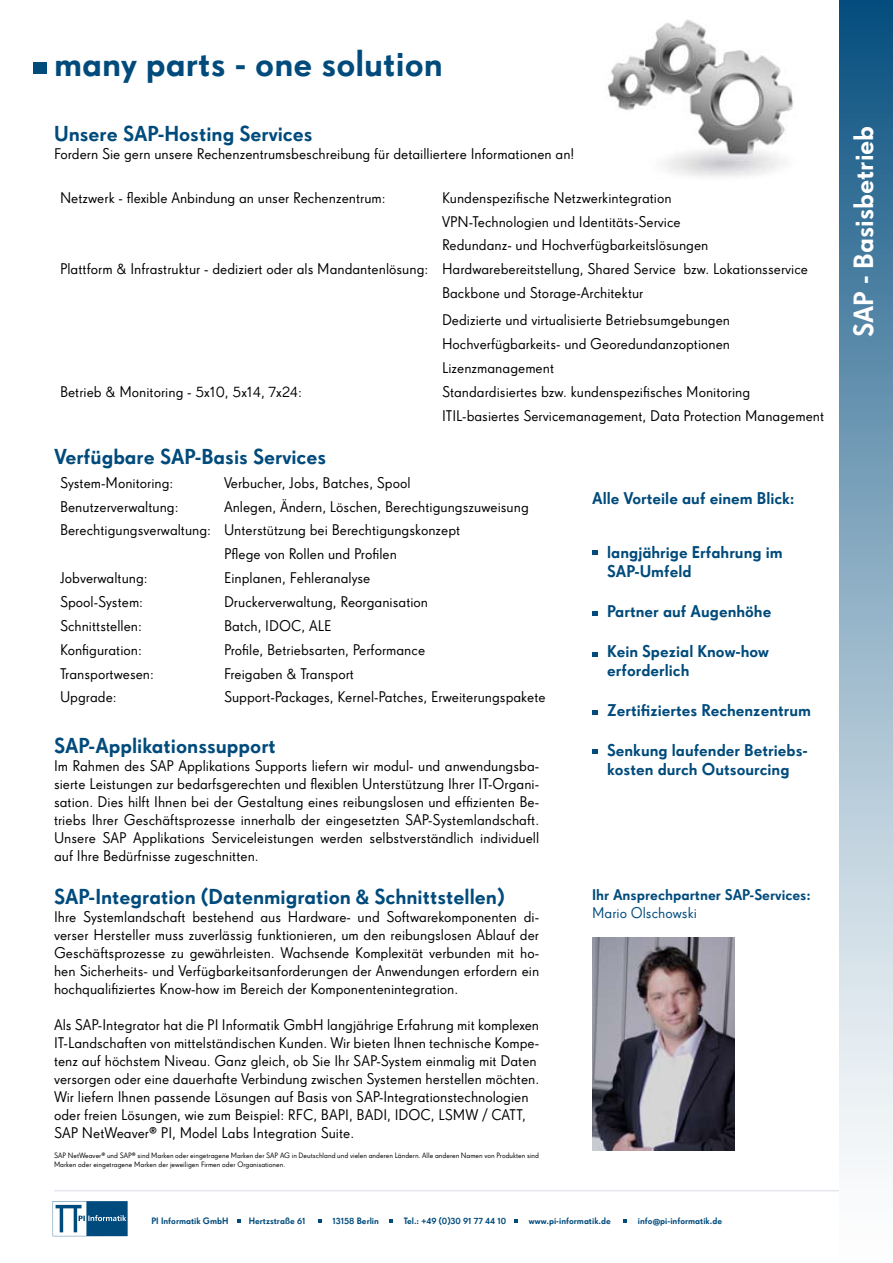
<style>
.page{position:relative;width:893px;height:1263px;background:#fff}
.page>*{position:absolute;margin:0;border:0;box-sizing:border-box;transform-origin:0 0}
.t1{font:500 36px "Super Grotesk A";color:#004b7c}
.t2{font:500 27px "Super Grotesk A";color:#fff}
.t3{font:500 21px "Super Grotesk A";color:#004b7c}
.t4{font:16.5px/19.8px "Super Grotesk A Med LF";color:#004b7c}
.t5{font:500 16.5px "Super Grotesk A";color:#004b7c}
.t6{font:15px/18px "Super Grotesk A Rg LF";color:#000;text-align:justify}
.t7{font:500 15px "Super Grotesk A";color:#004b7c}
.t8{font:15px "Super Grotesk A Rg LF";color:#004b7c}
.t9{font:9px "Super Grotesk A Med LF";color:#004b7c}
.t10{font:7.5px/9px "Super Grotesk A Rg LF";color:#000}
</style>
<div class="page">
<div style="left:839px;top:0;width:54px;height:1263px;background:linear-gradient(to bottom,#115684,#fff)"></div>
<hr style="left:54px;top:1190px;width:785px;height:1px;background:#e6e8ef">
<svg style="left:592px;top:550px;width:6px;height:5px"></svg>
<svg style="left:592px;top:611px;width:6px;height:4px"></svg>
<svg style="left:592px;top:710px;width:6px;height:4px"></svg>
<svg style="left:592px;top:652px;width:6px;height:4px"></svg>
<svg style="left:592px;top:749px;width:6px;height:5px"></svg>
<svg style="left:623px;top:1219px;width:4px;height:3px"></svg>
<svg style="left:237px;top:1219px;width:4px;height:3px"></svg>
<svg style="left:389px;top:1219px;width:4px;height:3px"></svg>
<svg style="left:514px;top:1219px;width:4px;height:3px"></svg>
<img style="left:592px;top:937px;width:143px;height:213px">
<img style="left:608px;top:20px;width:185px;height:157px">
<div style="left:33px;top:63px;width:14px;height:11px;background:#004b7c"></div>
<div style="left:53px;top:1201px;width:75px;height:35px;background:#004b7d"></div>
<svg style="left:53px;top:1201px;width:33px;height:35px"></svg>
<svg style="left:56px;top:1205px;width:70px;height:27px"></svg>
<h1 class="t1" style="left:54px;top:41px;width:390px">many parts - one solution</h1>
<h3 class="t3" style="left:54px;top:121px;width:260px">Unsere SAP-Hosting Services</h3>
<p class="t6" style="left:54px;top:145px;width:522px">Fordern Sie gern unsere Rechenzentrumsbeschreibung für detailliertere Informationen an!</p>
<p class="t6" style="left:60px;top:188px;width:327px">Netzwerk - flexible Anbindung an unser Rechenzentrum:</p>
<p class="t6" style="left:442px;top:188px;width:231px">Kundenspezifische Netzwerkintegration</p>
<p class="t6" style="left:442px;top:212px;width:240px">VPN-Technologien und Identitäts-Service</p>
<p class="t6" style="left:442px;top:236px;width:268px">Redundanz- und Hochverfügbarkeitslösungen</p>
<p class="t6" style="left:60px;top:260px;width:750px">Plattform &amp; Infrastruktur - dediziert oder als Mandantenlösung: Hardwarebereitstellung, Shared Service bzw. Lokationsservice</p>
<p class="t6" style="left:442px;top:284px;width:203px">Backbone und Storage-Architektur</p>
<p class="t6" style="left:442px;top:308px;width:290px;line-height:23.9px">Dedizierte und virtualisierte Betriebsumgebungen Hochverfügbarkeits- und Georedundanzoptionen Lizenzmanagement</p>
<p class="t6" style="left:60px;top:382px;width:244px">Betrieb &amp; Monitoring - 5x10, 5x14, 7x24:</p>
<p class="t6" style="left:442px;top:379px;width:384px;line-height:23.9px">Standardisiertes bzw. kundenspezifisches Monitoring<br>ITIL-basiertes Servicemanagement, Data Protection Management</p>
<h3 class="t3" style="left:54px;top:443px;width:274px">Verfügbare SAP-Basis Services</h3>
<p class="t6" style="left:60px;top:473px;width:115px">System-Monitoring:</p>
<p class="t6" style="left:224px;top:473px;width:188px">Verbucher, Jobs, Batches, Spool</p>
<p class="t6" style="left:60px;top:497px;width:120px">Benutzerverwaltung:</p>
<p class="t6" style="left:224px;top:497px;width:306px">Anlegen, Ändern, Löschen, Berechtigungszuweisung</p>
<p class="t6" style="left:60px;top:521px;width:402px">Berechtigungsverwaltung: Unterstützung bei Berechtigungskonzept</p>
<p class="t6" style="left:224px;top:545px;width:174px">Pflege von Rollen und Profilen</p>
<p class="t6" style="left:60px;top:569px;width:89px">Jobverwaltung:</p>
<p class="t6" style="left:224px;top:569px;width:148px">Einplanen, Fehleranalyse</p>
<p class="t6" style="left:60px;top:593px;width:85px">Spool-System:</p>
<p class="t6" style="left:224px;top:593px;width:206px">Druckerverwaltung, Reorganisation</p>
<p class="t6" style="left:60px;top:616px;width:83px">Schnittstellen:</p>
<p class="t6" style="left:224px;top:616px;width:109px">Batch, IDOC, ALE</p>
<p class="t6" style="left:60px;top:640px;width:83px">Konfiguration:</p>
<p class="t6" style="left:224px;top:640px;width:203px">Profile, Betriebsarten, Performance</p>
<p class="t6" style="left:60px;top:664px;width:95px">Transportwesen:</p>
<p class="t6" style="left:224px;top:664px;width:132px">Freigaben &amp; Transport</p>
<p class="t6" style="left:60px;top:688px;width:58px">Upgrade:</p>
<p class="t6" style="left:224px;top:688px;width:323px">Support-Packages, Kernel-Patches, Erweiterungspakete</p>
<h3 class="t3" style="left:54px;top:732px;width:223px">SAP-Applikationssupport</h3>
<p class="t6" style="left:54px;top:756px;width:487px">Im Rahmen des SAP Applikations Supports liefern wir modul- und anwendungsba&shy;sierte Leistungen zur bedarfsgerechten und flexiblen Unterstützung Ihrer IT-Organi&shy;sation. Dies hilft Ihnen bei der Gestaltung eines reibungslosen und effizienten Be&shy;triebs Ihrer Geschäftsprozesse innerhalb der eingesetzten SAP-Systemlandschaft.<br>Unsere SAP Applikations Serviceleistungen werden selbstverständlich individuell auf Ihre Bedürfnisse zugeschnitten.</p>
<h3 class="t3" style="left:54px;top:883px;width:452px">SAP-Integration (Datenmigration &amp; Schnittstellen)</h3>
<p class="t6" style="left:54px;top:908px;width:487px">Ihre Systemlandschaft bestehend aus Hardware- und Softwarekomponenten di&shy;verser Hersteller muss zuverlässig funktionieren, um den reibungslosen Ablauf der Geschäftsprozesse zu gewährleisten. Wachsende Komplexität verbunden mit ho&shy;hen Sicherheits- und Verfügbarkeitsanforderungen der Anwendungen erfordern ein hochqualifiziertes Know-how im Bereich der Komponentenintegration.</p>
<p class="t6" style="left:54px;top:1016px;width:487px;text-align:left">Als SAP-Integrator hat die PI Informatik GmbH langjährige Erfahrung mit komplexen IT-Landschaften von mittelständischen Kunden. Wir bieten Ihnen technische Kompe&shy;tenz auf höchstem Niveau. Ganz gleich, ob Sie Ihr SAP-System einmalig mit Daten versorgen oder eine dauerhafte Verbindung zwischen Systemen herstellen möchten.<br>Wir liefern Ihnen passende Lösungen auf Basis von SAP-Integrationstechnologien oder freien Lösungen, wie zum Beispiel: RFC, BAPI, BADI, IDOC, LSMW / CATT, SAP NetWeaver® PI, Model Labs Integration Suite.</p>
<p class="t10" style="left:54px;top:1151px;width:487px">SAP NetWeaver® und SAP® sind Marken oder eingetragene Marken der SAP AG in Deutschland und vielen anderen Ländern. Alle anderen Namen von Produkten sind<br>Marken oder eingetragene Marken der jeweiligen Firmen oder Organisationen.</p>
<p class="t4" style="left:592px;top:488px;width:204px">Alle Vorteile auf einem Blick:</p>
<p class="t4" style="left:607px;top:542px;width:177px">langjährige Erfahrung im<br>SAP-Umfeld</p>
<p class="t4" style="left:607px;top:601px;width:166px">Partner auf Augenhöhe</p>
<p class="t4" style="left:607px;top:641px;width:163px">Kein Spezial Know-how erforderlich</p>
<p class="t5" style="left:607px;top:700px;width:205px">Zertifiziertes Rechenzentrum</p>
<p class="t4" style="left:607px;top:740px;width:202px">Senkung laufender Betriebs&shy;kosten durch Outsourcing</p>
<p class="t7" style="left:592px;top:885px;width:220px">Ihr Ansprechpartner SAP-Services:</p>
<p class="t8" style="left:592px;top:903px;width:106px">Mario Olschowski</p>
<p class="t9" style="left:151px;top:1215px;width:79px">PI Informatik GmbH</p>
<p class="t9" style="left:249px;top:1215px;width:58px">Hertzstraße 61</p>
<p class="t9" style="left:333px;top:1215px;width:48px">13158 Berlin</p>
<p class="t9" style="left:404px;top:1215px;width:104px">Tel.: +49 (0)30 91 77 44 10</p>
<p class="t9" style="left:529px;top:1215px;width:84px">www.pi-informatik.de</p>
<p class="t9" style="left:638px;top:1215px;width:86px">info@pi-informatik.de</p>
<h2 class="t2" style="left:847px;top:337px;width:213px;rotate:-90deg">SAP - Basisbetrieb</h2>
</div>
